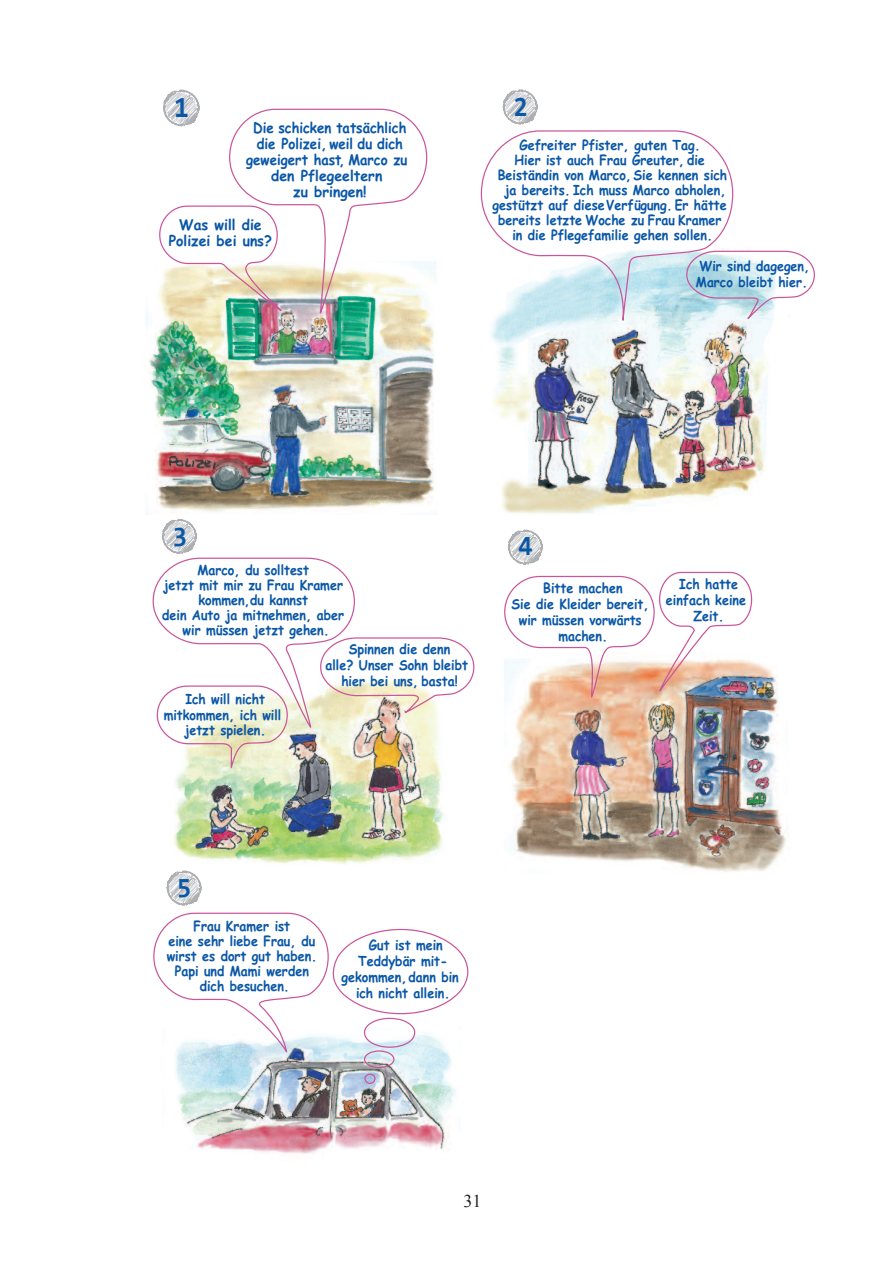
<style>
.page{position:relative;width:893px;height:1263px;background:#fff}
.page>*{position:absolute;margin:0;border:0;box-sizing:border-box;transform-origin:0 0}
.t1{font:700 29.4px "Consolas";color:#0a57a8;scale:.92 1}
.t2{font:700 27.9px "Consolas";color:#0a57a8;scale:.92 1}
.t3{font:18px "Times New Roman";color:#231f20}
.t4{font:700 14.7px/15.9px "Comic Sans MS";color:#0a57a7;text-align:center;scale:.9 1}
.t5{font:700 14.7px/15.9px "Comic Sans MS";color:#0a57a7;text-align:center;scale:.95 1}
.t6{font:700 13.95px/15px "Comic Sans MS";color:#0a57a7;text-align:center;scale:.9 1}
</style>
<div class="page">
<img style="left:178px;top:1084px;width:278px;height:70px">
<svg style="left:153px;top:912px;width:316px;height:172px"></svg>
<img style="left:146px;top:261px;width:290px;height:254px">
<svg style="left:159px;top:205px;width:69px;height:106px"></svg>
<img style="left:228px;top:108px;width:200px;height:236px">
<svg style="left:163px;top:90px;width:37px;height:37px"></svg>
<img style="left:491px;top:249px;width:282px;height:265px">
<svg style="left:734px;top:250px;width:81px;height:70px"></svg>
<svg style="left:480px;top:130px;width:254px;height:190px"></svg>
<svg style="left:502px;top:90px;width:36px;height:35px"></svg>
<svg style="left:166px;top:870px;width:36px;height:36px"></svg>
<img style="left:504px;top:661px;width:284px;height:211px">
<svg style="left:504px;top:571px;width:249px;height:128px"></svg>
<svg style="left:507px;top:530px;width:36px;height:35px"></svg>
<img style="left:173px;top:770px;width:271px;height:94px">
<svg style="left:152px;top:519px;width:323px;height:251px"></svg>
<h1 class="t1" style="left:174px;top:95px;width:18px">1</h1>
<p class="t4" style="left:246px;top:119px;width:181px">Die schicken tatsächlich die Polizei, weil du dich geweigert hast, Marco zu den Pflegeeltern<br>zu bringen!</p>
<p class="t5" style="left:169px;top:216px;width:110px">Was will die<br>Polizei bei uns?</p>
<h2 class="t2" style="left:513px;top:95px;width:17px">2</h2>
<p class="t6" style="left:519px;top:137px;width:202px">Gefreiter Pfister, guten Tag.</p>
<p class="t6" style="left:515px;top:152px;width:213px">Hier ist auch Frau Greuter, die</p>
<p class="t6" style="left:498px;top:167px;width:256px">Beiständin von Marco, Sie kennen sich</p>
<p class="t6" style="left:504px;top:182px;width:247px">ja bereits. Ich muss Marco abholen,</p>
<p class="t6" style="left:493px;top:197px;width:262px">gestützt auf diese Verfügung. Er hätte</p>
<p class="t6" style="left:498px;top:212px;width:250px">bereits letzte Woche zu Frau Kramer</p>
<p class="t6" style="left:512px;top:227px;width:224px">in die Pflegefamilie gehen sollen.</p>
<p class="t6" style="left:696px;top:257px;width:128px;line-height:15.9px;text-align:left">Wir sind dagegen,<br>Marco bleibt hier.</p>
<h2 class="t2" style="left:173px;top:525px;width:17px">3</h2>
<p class="t6" style="left:162px;top:562px;width:204px">Marco, du solltest<br>jetzt mit mir zu Frau Kramer kommen,du kannst<br>dein Auto ja mitnehmen, aber wir müssen jetzt gehen.</p>
<p class="t6" style="left:164px;top:690px;width:132px;line-height:15.9px">Ich will nicht mitkommen, ich will jetzt spielen.</p>
<p class="t6" style="left:326px;top:641px;width:160px;line-height:15.9px">Spinnen die denn<br>alle? Unser Sohn bleibt hier bei uns, basta!</p>
<h2 class="t2" style="left:519px;top:534px;width:17px">4</h2>
<p class="t6" style="left:512px;top:579px;width:154px;line-height:16px">Bitte machen<br>Sie die Kleider bereit, wir müssen vorwärts machen.</p>
<p class="t6" style="left:666px;top:575px;width:90px;line-height:16px">Ich hatte einfach keine<br>Zeit.</p>
<h2 class="t2" style="left:177px;top:876px;width:17px">5</h2>
<p class="t6" style="left:167px;top:918px;width:168px">Frau Kramer ist<br>eine sehr liebe Frau, du wirst es dort gut haben.<br>Papi und Mami werden dich besuchen.</p>
<p class="t6" style="left:369px;top:937px;width:84px">Gut ist mein</p>
<p class="t6" style="left:358px;top:953px;width:101px">Teddybär mit-</p>
<p class="t6" style="left:342px;top:969px;width:132px">gekommen, dann bin</p>
<p class="t6" style="left:356px;top:985px;width:106px">ich nicht allein.</p>
<p class="t3" style="left:464px;top:1191px;width:19px">31</p>
</div>
